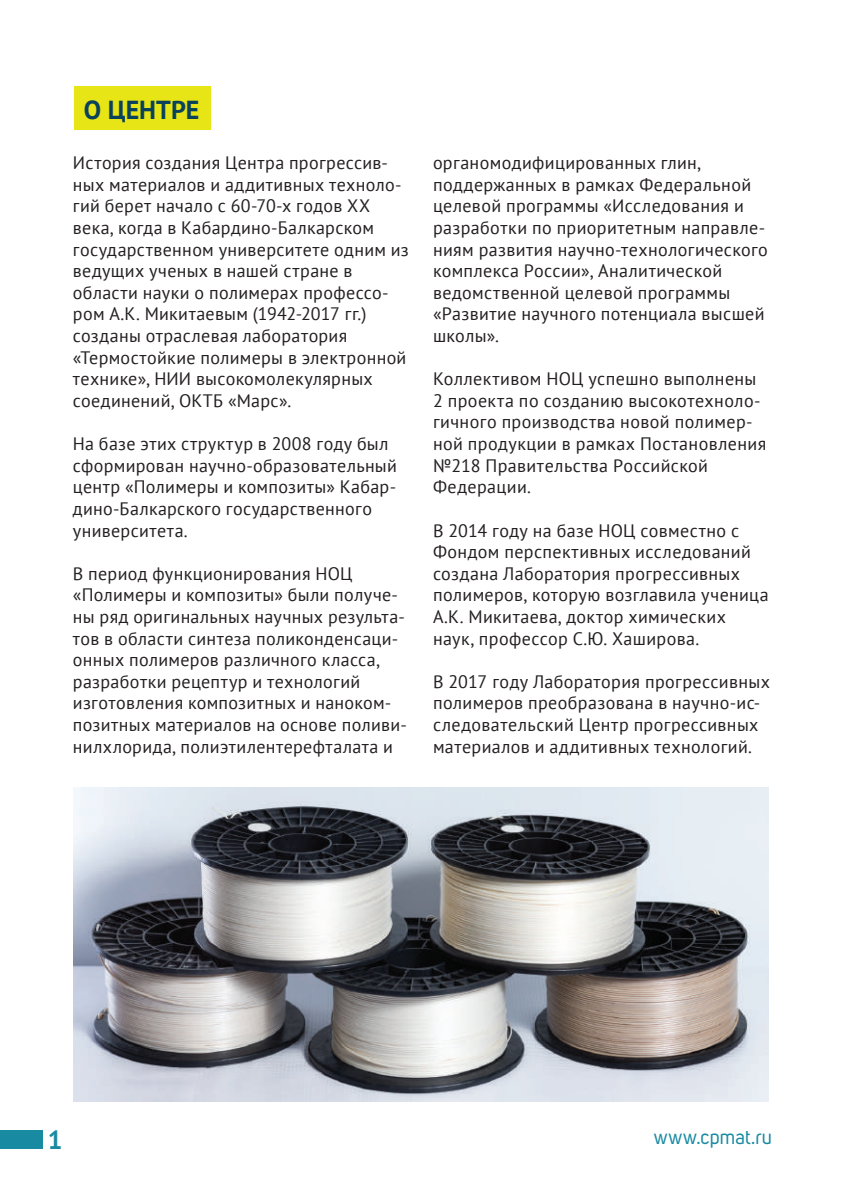
<style>
.page{position:relative;width:842px;height:1191px;background:#fff}
.page>*{position:absolute;margin:0;border:0;box-sizing:border-box;transform-origin:0 0}
.t1{font:700 26px "PT Sans";color:#09425a}
.t2{font:700 26px "PT Sans";color:#188aa1}
.t3{font:20px "Uni Sans";letter-spacing:.015em;color:#188aa1}
.t4{font:18px/21.6px "PT Sans";letter-spacing:.02em;color:#231f20}
</style>
<div class="page">
<div style="left:74px;top:86px;width:137px;height:44px;background:#e7e515"></div>
<div style="left:0;top:1130px;width:43px;height:18px;background:#188aa1"></div>
<img style="left:74px;top:787px;width:694px;height:314px">
<h1 class="t1" style="left:84px;top:92px;width:117px">О ЦЕНТРЕ</h1>
<p class="t4" style="left:73px;top:152px;width:337px">История создания Центра прогрессив&shy;ных материалов и аддитивных техноло&shy;гий берет начало с 60-70-х годов XX века, когда в Кабардино-Балкарском государственном университете одним из ведущих ученых в нашей стране в области науки о полимерах профессо&shy;ром А.К. Микитаевым (1942-2017 гг.) созданы отраслевая лаборатория «Термостойкие полимеры в электронной технике», НИИ высокомолекулярных соединений, ОКТБ «Марс».</p>
<p class="t4" style="left:73px;top:432px;width:325px">На базе этих структур в 2008 году был сформирован научно-образовательный центр «Полимеры и композиты» Кабар&shy;дино-Балкарского государственного университета.</p>
<p class="t4" style="left:73px;top:562px;width:335px">В период функционирования НОЦ «Полимеры и композиты» были получе&shy;ны ряд оригинальных научных результа&shy;тов в области синтеза поликонденсаци&shy;онных полимеров различного класса, разработки рецептур и технологий изготовления композитных и наноком&shy;позитных материалов на основе поливи&shy;нилхлорида, полиэтилентерефталата и</p>
<p class="t4" style="left:433px;top:152px;width:336px">органомодифицированных глин, поддержанных в рамках Федеральной целевой программы «Исследования и разработки по приоритетным направле&shy;ниям развития научно-технологического комплекса России», Аналитической ведомственной целевой программы «Развитие научного потенциала высшей школы».</p>
<p class="t4" style="left:433px;top:368px;width:335px">Коллективом НОЦ успешно выполнены<br>2 проекта по созданию высокотехноло&shy;гичного производства новой полимер&shy;ной продукции в рамках Постановления №218 Правительства Российской<br>Федерации.</p>
<p class="t4" style="left:433px;top:519px;width:337px">В 2014 году на базе НОЦ совместно с Фондом перспективных исследований создана Лаборатория прогрессивных полимеров, которую возглавила ученица А.К. Микитаева, доктор химических наук, профессор С.Ю. Хаширова.</p>
<p class="t4" style="left:433px;top:670px;width:338px">В 2017 году Лаборатория прогрессивных полимеров преобразована в научно-ис&shy;следовательский Центр прогрессивных материалов и аддитивных технологий.</p>
<h1 class="t2" style="left:48px;top:1122px;width:16px">1</h1>
<p class="t3" style="left:654px;top:1125px;width:120px">www.cpmat.ru</p>
</div>
